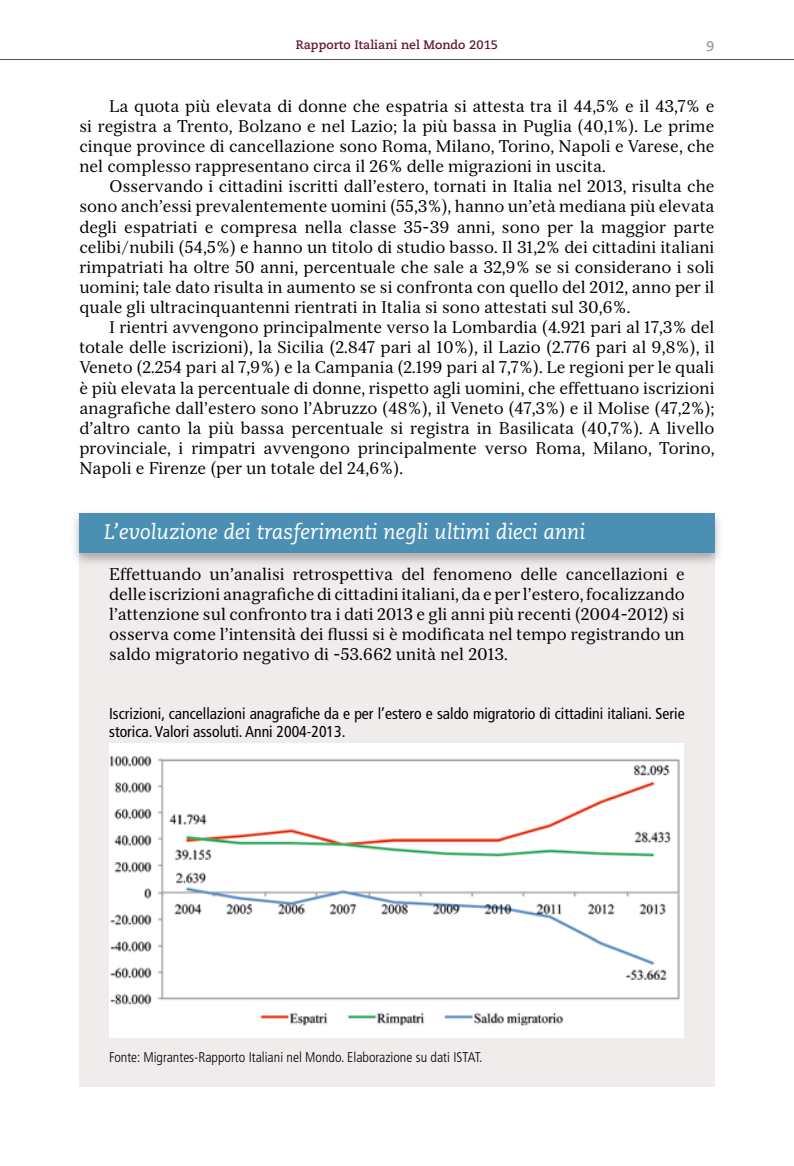
<style>
.page{position:relative;width:794px;height:1166px;background:#fff}
.page>*{position:absolute;margin:0;border:0;box-sizing:border-box;transform-origin:0 0}
.t1{font:italic 21px "Caecilia LT Std";color:#fff}
.t2{font:16.62px/20.1px "Serif 12 Beta";color:#000;text-align:justify}
.t3{font:condensed 15.75px/18.4px "Frutiger";color:#000}
.t4{font:300 condensed 14px "Frutiger";color:#000}
.t5{font:700 14px "Caecilia LT Std";color:#9d9d9c}
.t6{font:700 12.25px "Caecilia LT Std";color:#661736}
</style>
<div class="page">
<hr style="left:0;top:59px;width:794px;height:1px;background:#000">
<div style="left:79px;top:553px;width:635px;height:533px;background:#efeceb"></div>
<div style="left:70px;top:509px;width:654px;height:59px;background:#000;opacity:.3"></div>
<div style="left:79px;top:513px;width:635px;height:40px;background:#4b90b4"></div>
<img style="left:109px;top:743px;width:575px;height:294px">
<p class="t6" style="left:296px;top:38px;width:204px">Rapporto Italiani nel Mondo 2015</p>
<p class="t5" style="left:706px;top:37px;width:10px">9</p>
<p class="t2" style="left:79px;top:96px;width:636px;text-indent:30px">La quota più elevata di donne che espatria si attesta tra il 44,5% e il 43,7% e si registra a Trento, Bolzano e nel Lazio; la più bassa in Puglia (40,1%). Le prime cinque province di cancellazione sono Roma, Milano, Torino, Napoli e Varese, che nel complesso rappresentano circa il 26% delle migrazioni in uscita.</p>
<p class="t2" style="left:79px;top:176px;width:637px;text-indent:30px">Osservando i cittadini iscritti dall’estero, tornati in Italia nel 2013, risulta che sono anch’essi prevalentemente uomini (55,3%), hanno un’età mediana più elevata degli espatriati e compresa nella classe 35-39 anni, sono per la maggior parte celibi/nubili (54,5%) e hanno un titolo di studio basso. Il 31,2% dei cittadini italiani rimpatriati ha oltre 50 anni, percentuale che sale a 32,9% se si considerano i soli uomini; tale dato risulta in aumento se si confronta con quello del 2012, anno per il quale gli ultracinquantenni rientrati in Italia si sono attestati sul 30,6%.</p>
<p class="t2" style="left:79px;top:317px;width:637px;text-indent:30px">I rientri avvengono principalmente verso la Lombardia (4.921 pari al 17,3% del totale delle iscrizioni), la Sicilia (2.847 pari al 10%), il Lazio (2.776 pari al 9,8%), il Veneto (2.254 pari al 7,9%) e la Campania (2.199 pari al 7,7%). Le regioni per le quali è più elevata la percentuale di donne, rispetto agli uomini, che effettuano iscrizioni anagrafiche dall’estero sono l’Abruzzo (48%), il Veneto (47,3%) e il Molise (47,2%); d’altro canto la più bassa percentuale si registra in Basilicata (40,7%). A livello provinciale, i rimpatri avvengono principalmente verso Roma, Milano, Torino, Napoli e Firenze (per un totale del 24,6%).</p>
<p class="t1" style="left:104px;top:520px;width:482px">L’evoluzione dei trasferimenti negli ultimi dieci anni</p>
<p class="t2" style="left:109px;top:564px;width:577px">Effettuando un’analisi retrospettiva del fenomeno delle cancellazioni e delle iscrizioni anagrafiche di cittadini italiani, da e per l’estero, focalizzando l’attenzione sul confronto tra i dati 2013 e gli anni più recenti (2004-2012) si osserva come l’intensità dei flussi si è modificata nel tempo registrando un saldo migratorio negativo di -53.662 unità nel 2013.</p>
<p class="t3" style="left:109px;top:704px;width:577px">Iscrizioni, cancellazioni anagrafiche da e per l’estero e saldo migratorio di cittadini italiani. Serie storica. Valori assoluti. Anni 2004-2013.</p>
<p class="t4" style="left:109px;top:1049px;width:375px">Fonte: Migrantes-Rapporto Italiani nel Mondo. Elaborazione su dati ISTAT.</p>
</div>
